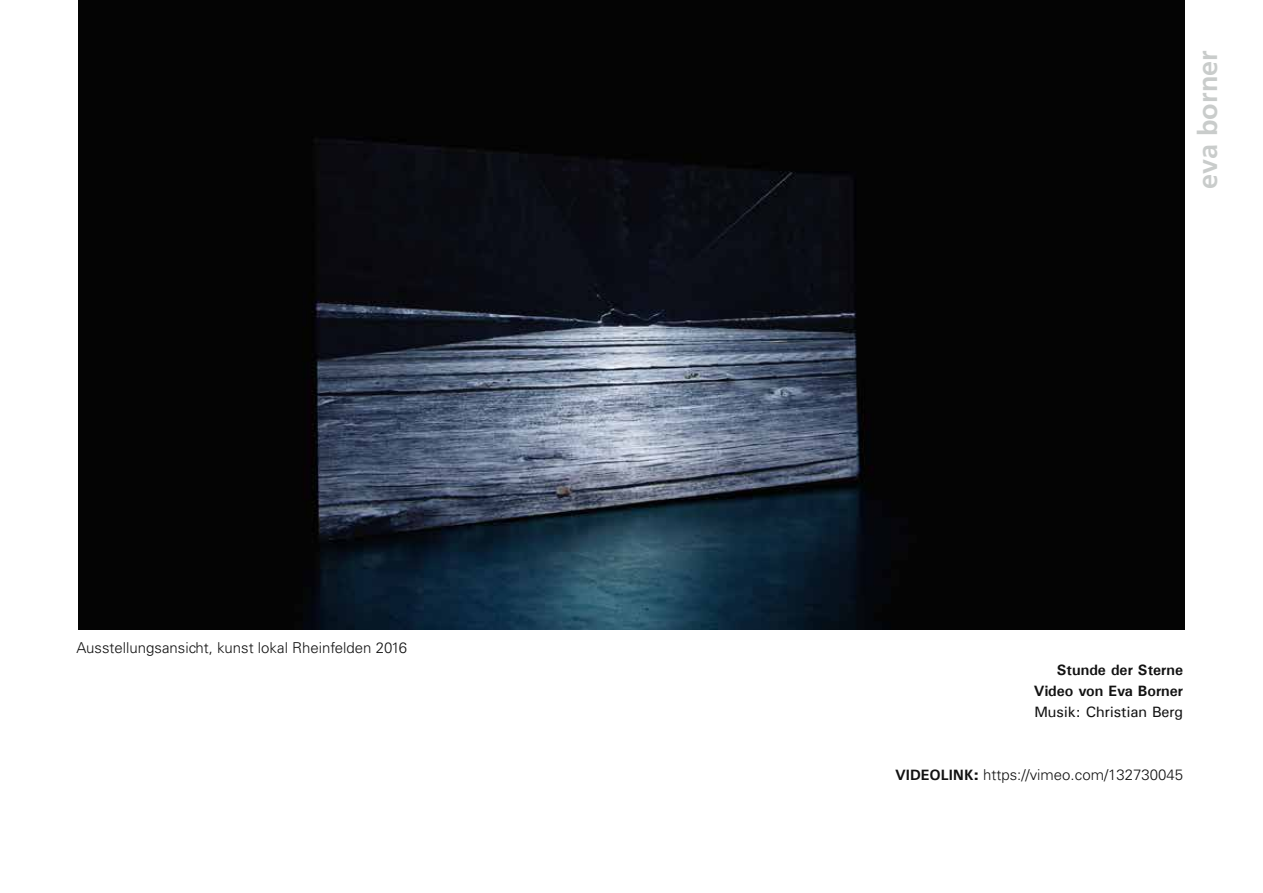
<style>
.page{position:relative;width:1263px;height:893px;background:#fff}
.page>*{position:absolute;margin:0;border:0;box-sizing:border-box;transform-origin:0 0}
.t1{font:700 27px "Frutiger";color:#c9cccb}
.t2{font:300 15px "Univers LT Std";color:#121212}
.t3{font:300 15px "Univers";color:#121212}
.t4{font:700 15px/20.9px "Univers";color:#121212;text-align:right}
.t5{font:15px "Univers";color:#121212}
.s1{font-weight:700}
.s2{font-weight:900}
</style>
<div class="page">
<img style="left:79px;top:0;width:1105px;height:629px">
<p class="t2" style="left:77px;top:639px;width:332px">Ausstellungsansicht, kunst lokal Rheinfelden 2016</p>
<h1 class="t1" style="left:1192px;top:189px;width:140px;rotate:-90deg">eva borner</h1>
<p class="t4" style="left:1034px;top:659px;width:151px">Stunde der Sterne<br>Video von Eva Borner</p>
<p class="t5" style="left:1034px;top:703px;width:150px">Musik: Christian Berg</p>
<p class="t3" style="left:895px;top:765px;width:290px"><span class="s1">VIDEOLINK</span><span class="s2">:</span> https://vimeo.com/132730045</p>
</div>
